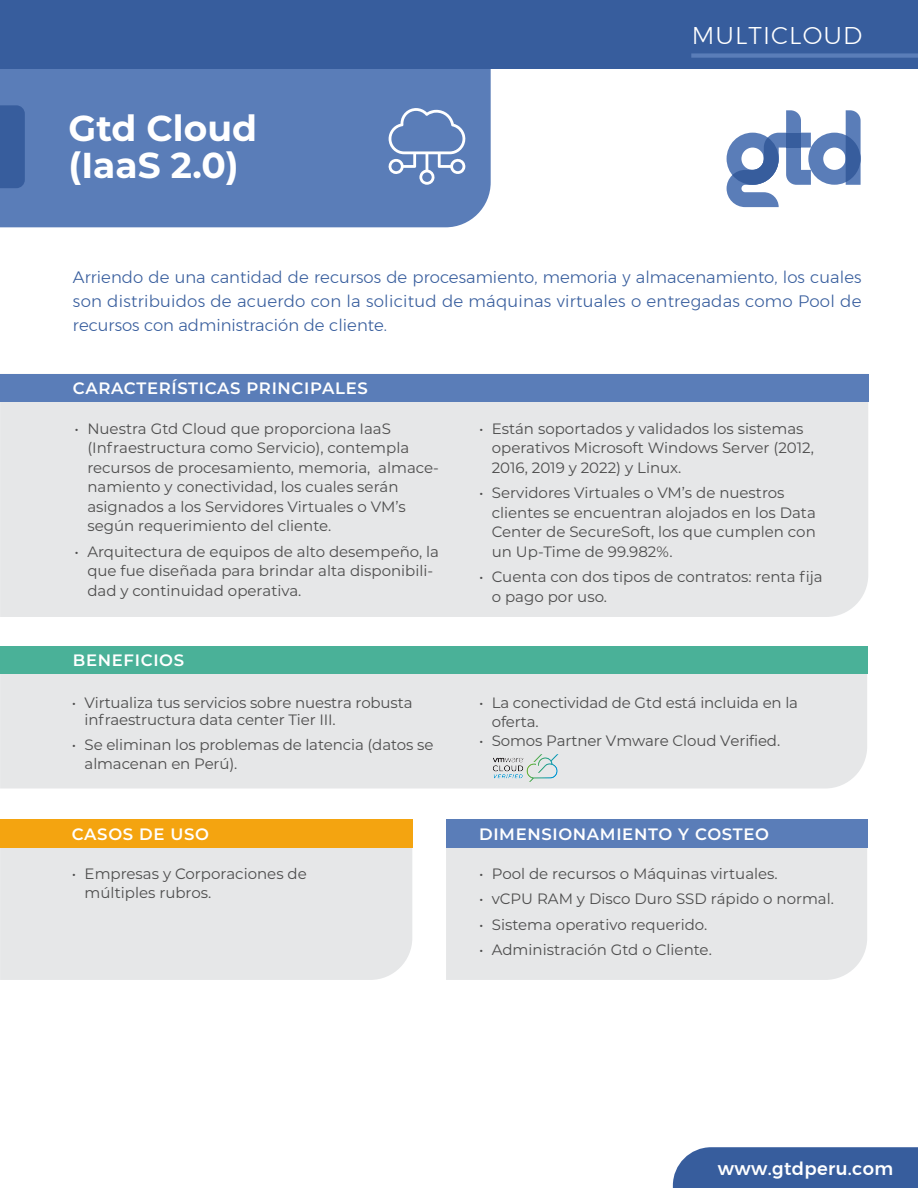
<style>
.page{position:relative;width:918px;height:1188px;background:#fff}
.page>*{position:absolute;margin:0;border:0;box-sizing:border-box;transform-origin:0 0}
.t1{font:700 36px/37.5px "Montserrat";color:#fff}
.t2{font:300 24.15px "Montserrat";letter-spacing:.045em;color:#fff}
.t3{font:500 18px "Montserrat";letter-spacing:.02em;color:#fff}
.t4{font:300 16.5px/24px "Montserrat";color:#375d9d;text-align:justify}
.t5{font:600 16.5px "Montserrat";letter-spacing:.04em;color:#fff}
.t6{font:15px/19.5px "Montserrat";color:#4d4d4d}
</style>
<div class="page">
<div style="left:0;top:402px;width:868px;height:215px;background:#e6e7e8"></div>
<div style="left:0;top:674px;width:867px;height:115px;background:#e6e7e8"></div>
<div style="left:0;top:646px;width:867px;height:28px;background:#4ab198"></div>
<div style="left:0;top:68px;width:491px;height:159px;background:#5a7db8"></div>
<div style="left:0;top:105px;width:25px;height:83px;background:#375d9d"></div>
<div style="left:0;top:0;width:918px;height:68px;background:#375d9d"></div>
<div style="left:0;top:374px;width:868px;height:28px;background:#5a7db8"></div>
<div style="left:0;top:848px;width:412px;height:132px;background:#e6e7e8"></div>
<div style="left:446px;top:848px;width:421px;height:132px;background:#e6e7e8"></div>
<div style="left:673px;top:1147px;width:245px;height:41px;background:#375d9d"></div>
<div style="left:0;top:820px;width:412px;height:28px;background:#f4a410"></div>
<div style="left:446px;top:820px;width:421px;height:28px;background:#5a7db8"></div>
<svg style="left:388px;top:108px;width:78px;height:77px"></svg>
<div style="left:691px;top:53px;width:227px;height:5px;background:#5a7db8"></div>
<svg style="left:727px;top:110px;width:134px;height:97px"></svg>
<img style="left:488px;top:752px;width:73px;height:31px">
<h1 class="t1" style="left:69px;top:108px;width:190px">Gtd Cloud (IaaS 2.0)</h1>
<h2 class="t2" style="left:692px;top:17px;width:172px">MULTICLOUD</h2>
<p class="t4" style="left:73px;top:265px;width:790px">Arriendo de una cantidad de recursos de procesamiento, memoria y almacenamiento, los cuales son distribuidos de acuerdo con la solicitud de máquinas virtuales o entregadas como Pool de recursos con administración de cliente.</p>
<p class="t5" style="left:73px;top:377px;width:296px">CARACTERÍSTICAS PRINCIPALES</p>
<p class="t6" style="left:87px;top:418px;width:353px;text-indent:-13px">• Nuestra Gtd Cloud que proporciona IaaS (Infraestructura como Servicio), contempla recursos de procesamiento, memoria, almace&shy;namiento y conectividad, los cuales serán asignados a los Servidores Virtuales o VM’s según requerimiento del cliente.</p>
<p class="t6" style="left:87px;top:541px;width:353px;text-indent:-13px">• Arquitectura de equipos de alto desempeño, la que fue diseñada para brindar alta disponibili&shy;dad y continuidad operativa.</p>
<p class="t5" style="left:73px;top:649px;width:113px">BENEFICIOS</p>
<p class="t6" style="left:85px;top:694px;width:329px;line-height:17px;text-indent:-13px">• Virtualiza tus servicios sobre nuestra robusta infraestructura data center Tier III.</p>
<p class="t6" style="left:85px;top:735px;width:350px;line-height:18.8px;text-indent:-13px">• Se eliminan los problemas de latencia (datos se almacenan en Perú).</p>
<p class="t6" style="left:492px;top:418px;width:324px;text-indent:-13px">• Están soportados y validados los sistemas operativos Microsoft Windows Server (2012,<br>2016, 2019 y 2022) y Linux.</p>
<p class="t6" style="left:492px;top:483px;width:326px;text-indent:-13px">• Servidores Virtuales o VM’s de nuestros clientes se encuentran alojados en los Data Center de SecureSoft, los que cumplen con un Up-Time de 99.982%.</p>
<p class="t6" style="left:492px;top:567px;width:332px;text-indent:-13px">• Cuenta con dos tipos de contratos: renta fija o pago por uso.</p>
<p class="t6" style="left:492px;top:693px;width:308px;line-height:18.8px;text-indent:-13px">• La conectividad de Gtd está incluida en la oferta.</p>
<p class="t6" style="left:479px;top:730px;width:303px">• Somos Partner Vmware Cloud Verified.</p>
<p class="t5" style="left:72px;top:822px;width:139px">CASOS DE USO</p>
<p class="t5" style="left:479px;top:822px;width:291px">DIMENSIONAMIENTO Y COSTEO</p>
<p class="t6" style="left:85px;top:863px;width:224px;text-indent:-13px">• Empresas y Corporaciones de múltiples rubros.</p>
<p class="t6" style="left:479px;top:863px;width:300px">• Pool de recursos o Máquinas virtuales.</p>
<p class="t6" style="left:479px;top:889px;width:357px">• vCPU RAM y Disco Duro SSD rápido o normal.</p>
<p class="t6" style="left:479px;top:914px;width:230px">• Sistema operativo requerido.</p>
<p class="t6" style="left:479px;top:940px;width:234px">• Administración Gtd o Cliente.</p>
<p class="t3" style="left:718px;top:1155px;width:177px">www.gtdperu.com</p>
</div>
